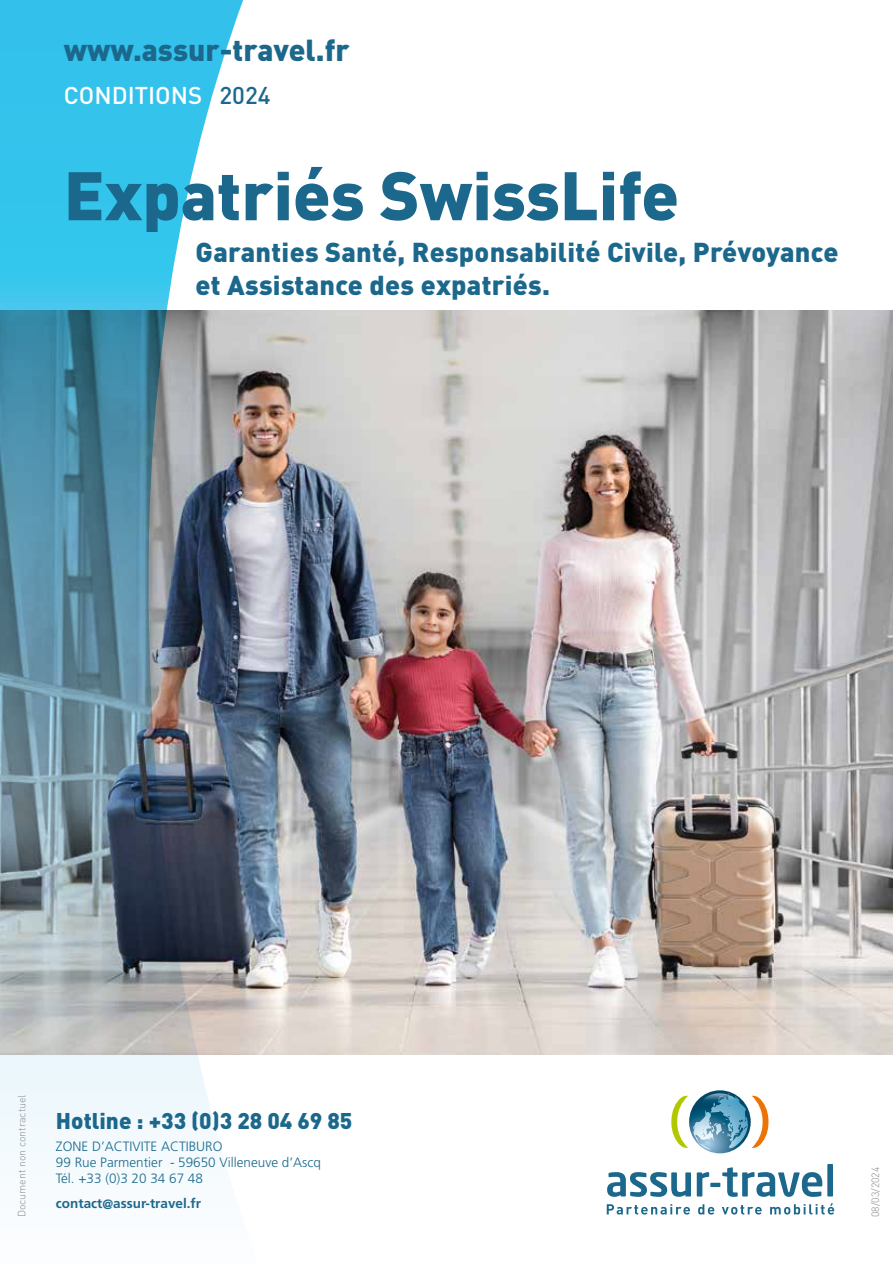
<style>
.page{position:relative;width:893px;height:1263px;background:#fff}
.page>*{position:absolute;margin:0;border:0;box-sizing:border-box;transform-origin:0 0}
.t1{font:900 67.5px "DIN";color:#1c688c}
.t2{font:900 30px "DIN";color:#1c688c}
.t3{font:900 27px/32.4px "DIN";letter-spacing:.01em;color:#1c688c}
.t4{font:500 24px "DIN";color:#fff}
.t5{font:900 22.5px "DIN";color:#1c688c}
.t6{font:300 13.5px/16.2px "Frutiger LT Std";color:#1c688c}
.t7{font:700 13.5px "Frutiger LT Std";color:#1c688c}
.t8{font:300 10.5px "DIN";color:#87888a}
.s1{color:#1c688c}
</style>
<div class="page">
<img style="left:307px;top:310px;width:586px;height:744px">
<img style="left:0;top:0;width:307px;height:1164px">
<svg style="left:607px;top:1172px;width:84px;height:25px"></svg>
<svg style="left:697px;top:1172px;width:12px;height:24px"></svg>
<hr style="left:710px;top:1183px;width:10px;height:4px;background:#1c688c">
<svg style="left:722px;top:1167px;width:100px;height:30px"></svg>
<div style="left:827px;top:1164px;width:6px;height:32px;background:#1c688c"></div>
<svg style="left:607px;top:1204px;width:83px;height:10px"></svg>
<svg style="left:698px;top:1204px;width:16px;height:10px"></svg>
<svg style="left:722px;top:1205px;width:40px;height:9px"></svg>
<svg style="left:770px;top:1203px;width:64px;height:11px"></svg>
<svg style="left:671px;top:1090px;width:97px;height:63px"></svg>
<h2 class="t2" style="left:64px;top:30px;width:287px">www.assur-travel.fr</h2>
<h3 class="t4" style="left:64px;top:80px;width:208px">CONDITIONS <span class="s1">2024</span></h3>
<h1 class="t1" style="left:64px;top:151px;width:617px">Expatriés SwissLife</h1>
<h3 class="t3" style="left:196px;top:235px;width:644px">Garanties Santé, Responsabilité Civile, Prévoyance et Assistance des expatriés.</h3>
<p class="t8" style="left:15px;top:1217px;width:124px;rotate:-90deg">Document non contractuel</p>
<h3 class="t5" style="left:56px;top:1105px;width:298px">Hotline : +33 (0)3 28 04 69 85</h3>
<p class="t6" style="left:56px;top:1138px;width:266px">ZONE D’ACTIVITE ACTIBURO<br>99 Rue Parmentier - 59650 Villeneuve d’Ascq<br>Tél. +33 (0)3 20 34 67 48</p>
<p class="t7" style="left:56px;top:1195px;width:147px">contact@assur-travel.fr</p>
<p class="t8" style="left:869px;top:1217px;width:52px;rotate:-90deg">08/03/2024</p>
</div>
